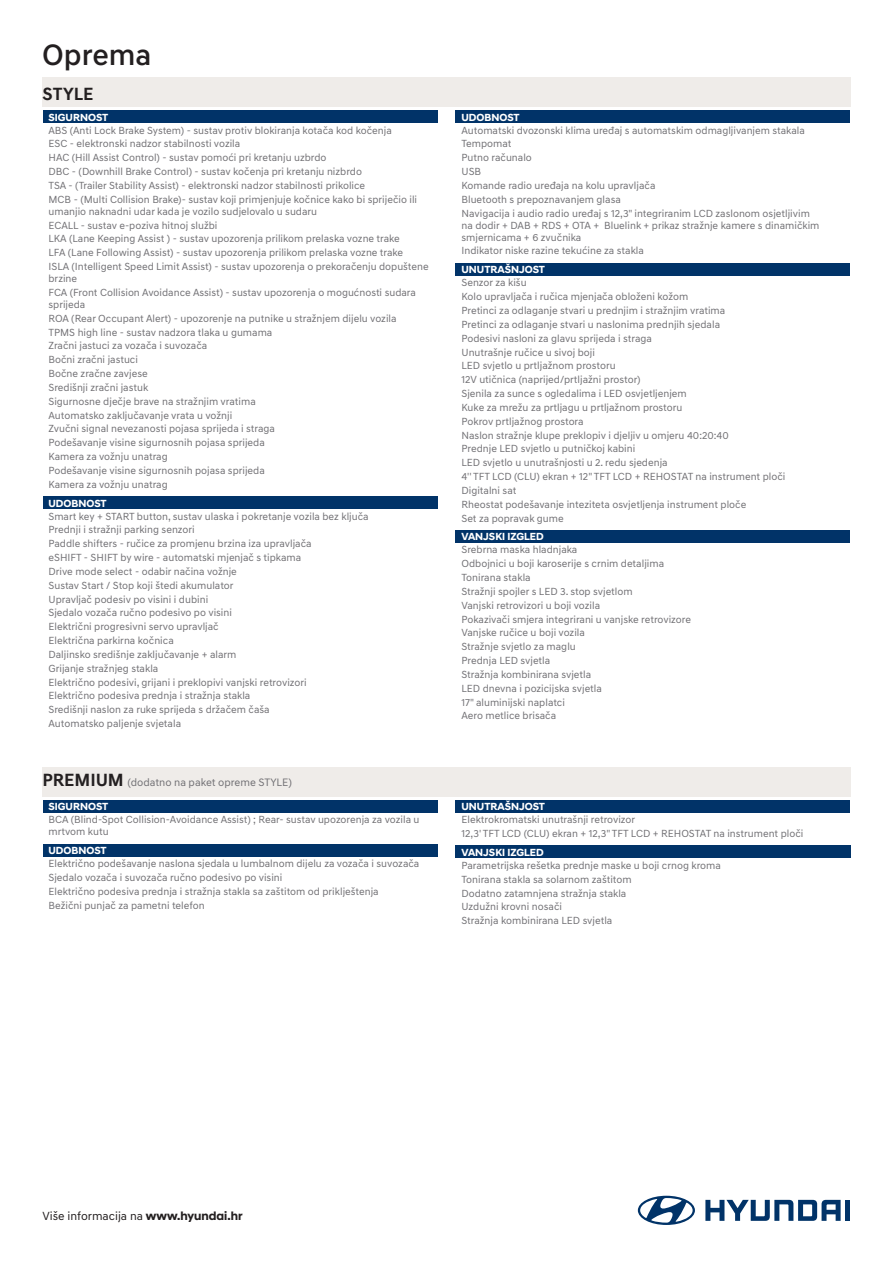
<style>
.page{position:relative;width:893px;height:1263px;background:#fff}
.page>*{position:absolute;margin:0;border:0;box-sizing:border-box;transform-origin:0 0}
.t1{font:500 30px "Hyundai Sans Text";color:#231f20}
.t2{font:700 18px "Hyundai Sans Text";color:#231f20}
.t3{font:12px "Hyundai Sans Text";color:#231f20}
.t4{font:10.95px "Hyundai Sans Text";color:#717074}
.t5{font:10.5px/13.8px "Hyundai Sans Text";color:#717074}
.t6{font:700 10.5px "Hyundai Sans Head";color:#fff}
.s1{font-weight:700;font-size:18px;color:#231f20}
.s2{font-family:"Hyundai Sans Head";font-weight:700}
</style>
<div class="page">
<div style="left:43px;top:767px;width:808px;height:30px;background:#efece9"></div>
<div style="left:43px;top:77px;width:808px;height:30px;background:#efece9"></div>
<svg style="left:705px;top:1200px;width:136px;height:21px"></svg>
<div style="left:845px;top:1200px;width:5px;height:21px;background:#013368"></div>
<svg style="left:638px;top:1196px;width:57px;height:29px"></svg>
<div style="left:43px;top:800px;width:394px;height:12px;background:#013368"></div>
<div style="left:43px;top:844px;width:394px;height:12px;background:#013368"></div>
<div style="left:43px;top:111px;width:394px;height:12px;background:#013368"></div>
<div style="left:43px;top:497px;width:394px;height:12px;background:#013368"></div>
<div style="left:455px;top:111px;width:395px;height:12px;background:#013368"></div>
<div style="left:455px;top:263px;width:395px;height:12px;background:#013368"></div>
<div style="left:455px;top:530px;width:395px;height:13px;background:#013368"></div>
<div style="left:455px;top:800px;width:395px;height:12px;background:#013368"></div>
<div style="left:455px;top:846px;width:396px;height:12px;background:#013368"></div>
<h1 class="t1" style="left:42px;top:36px;width:111px">Oprema</h1>
<h2 class="t2" style="left:43px;top:83px;width:52px">STYLE</h2>
<p class="t6" style="left:49px;top:111px;width:61px">SIGURNOST</p>
<p class="t5" style="left:49px;top:123px;width:370px">ABS (Anti Lock Brake System) - sustav protiv blokiranja kotača kod kočenja<br>ESC - elektronski nadzor stabilnosti vozila<br>HAC (Hill Assist Control) - sustav pomoći pri kretanju uzbrdo<br>DBC - (Downhill Brake Control) - sustav kočenja pri kretanju nizbrdo<br>TSA - (Trailer Stability Assist) - elektronski nadzor stabilnosti prikolice<br>MCB - (Multi Collision Brake)- sustav koji primjenjuje kočnice kako bi spriječio ili</p>
<p class="t5" style="left:49px;top:204px;width:382px">umanjio naknadni udar kada je vozilo sudjelovalo u sudaru<br>ECALL - sustav e-poziva hitnoj službi<br>LKA (Lane Keeping Assist ) - sustav upozorenja prilikom prelaska vozne trake<br>LFA (Lane Following Assist) - sustav upozorenja prilikom prelaska vozne trake<br>ISLA (Intelligent Speed Limit Assist) - sustav upozorenja o prekoračenju dopuštene</p>
<p class="t5" style="left:49px;top:272px;width:369px">brzine<br>FCA (Front Collision Avoidance Assist) - sustav upozorenja o mogućnosti sudara</p>
<p class="t5" style="left:49px;top:297px;width:350px">sprijeda<br>ROA (Rear Occupant Alert) - upozorenje na putnike u stražnjem dijelu vozila TPMS high line - sustav nadzora tlaka u gumama<br>Zračni jastuci za vozača i suvozača<br>Bočni zračni jastuci<br>Bočne zračne zavjese<br>Središnji zračni jastuk<br>Sigurnosne dječje brave na stražnjim vratima<br>Automatsko zaključavanje vrata u vožnji<br>Zvučni signal nevezanosti pojasa sprijeda i straga<br>Podešavanje visine sigurnosnih pojasa sprijeda<br>Kamera za vožnju unatrag<br>Podešavanje visine sigurnosnih pojasa sprijeda<br>Kamera za vožnju unatrag</p>
<p class="t6" style="left:49px;top:497px;width:60px">UDOBNOST</p>
<p class="t5" style="left:49px;top:509px;width:322px">Smart key + START button, sustav ulaska i pokretanje vozila bez ključa Prednji i stražnji parking senzori<br>Paddle shifters - ručice za promjenu brzina iza upravljača<br>eSHIFT - SHIFT by wire - automatski mjenjač s tipkama<br>Drive mode select - odabir načina vožnje<br>Sustav Start / Stop koji štedi akumulator<br>U pravljač podesiv po visini i dubini<br>Sjedalo vozača ručno podesivo po visini<br>Električni progresivni servo upravljač<br>Električna parkirna kočnica<br>Daljinsko središnje zaključavanje + alarm<br>Grijanje stražnjeg stakla<br>Električno podesivi, grijani i preklopivi vanjski retrovizori<br>Električno podesiva prednja i stražnja stakla<br>Središnji naslon za ruke sprijeda s držačem čaša<br>Automatsko paljenje svjetala</p>
<p class="t4" style="left:43px;top:776px;width:251px"><span class="s1">PREMIUM</span> (dodatno na paket opreme STYLE)</p>
<p class="t6" style="left:49px;top:800px;width:61px">SIGURNOST</p>
<p class="t5" style="left:49px;top:813px;width:372px;line-height:12px">BCA (Blind-Spot Collision-Avoidance Assist) ; Rear- sustav upozorenja za vozila u mrtvom kutu</p>
<p class="t6" style="left:49px;top:844px;width:60px">UDOBNOST</p>
<p class="t5" style="left:49px;top:856px;width:372px">Električno podešavanje naslona sjedala u lumbalnom dijelu za vozača i suvozača Sjedalo vozača i suvozača ručno podesivo po visini<br>Električno podesiva prednja i stražnja stakla sa zaštitom od priklještenja<br>Bežični punjač za pametni telefon</p>
<p class="t6" style="left:461px;top:111px;width:60px">UDOBNOST</p>
<p class="t5" style="left:461px;top:123px;width:350px">Automatski dvozonski klima uređaj s automatskim odmagljivanjem stakala Tempomat<br>Putno računalo<br>US B<br>Komande radio uređaja na kolu upravljača<br>Bluetooth s prepoznavanjem glasa<br>Navigacija i audio radio uređaj s 12,3" integriranim LCD zaslonom osjetljivim</p>
<p class="t5" style="left:461px;top:219px;width:360px;line-height:12px">na dodir + DAB + RDS + OTA + Bluelink + prikaz stražnje kamere s dinamičkim smjernicama + 6 zvučnika</p>
<p class="t5" style="left:461px;top:244px;width:184px">Indikator niske razine tekućine za stakla</p>
<p class="t6" style="left:461px;top:263px;width:85px">UNUTRAŠNJOST</p>
<p class="t5" style="left:461px;top:276px;width:325px">Senzor za kišu<br>Kolo upravljača i ručica mjenjača obloženi kožom<br>Pretinci za odlaganje stvari u prednjim i stražnjim vratima<br>Pretinci za odlaganje stvari u naslonima prednjih sjedala<br>Podesivi nasloni za glavu sprijeda i straga<br>U nutrašnje ručice u sivoj boji<br>LED svjetlo u prtljažnom prostoru<br>12V utičnica (naprijed/prtljažni prostor)<br>Sjenila za sunce s ogledalima i LED osvjetljenjem<br>Kuke za mrežu za prtljagu u prtljažnom prostoru<br>Pokrov prtljažnog prostora<br>Naslon stražnje klupe preklopiv i djeljiv u omjeru 40:20:40<br>Prednje LED svjetlo u putničkoj kabini<br>LED svjetlo u unutrašnjosti u 2. redu sjedenja<br>4'' TFT LCD (CLU) ekran + 12" TFT LCD + REHOSTAT na instrument ploči Digitalni sat<br>Rheostat podešavanje inteziteta osvjetljenja instrument ploče<br>Set za popravak gume</p>
<p class="t6" style="left:461px;top:531px;width:84px">VANJSKI IZGLED</p>
<p class="t5" style="left:461px;top:543px;width:231px">Srebrna maska hladnjaka<br>Odbojnici u boji karoserije s crnim detaljima<br>Tonirana stakla<br>Stražnji spojler s LED 3. stop svjetlom<br>Vanjski retrovizori u boji vozila<br>Pokazivači smjera integrirani u vanjske retrovizore<br>Vanjske ručice u boji vozila<br>Stražnje svjetlo za maglu<br>Prednja LED svjetla<br>Stražnja kombinirana svjetla<br>LED dnevna i pozicijska svjetla<br>17" aluminijski naplatci<br>Aero metlice brisača</p>
<p class="t6" style="left:461px;top:800px;width:85px">UNUTRAŠNJOST</p>
<p class="t5" style="left:461px;top:813px;width:343px">Elektrokromatski unutrašnji retrovizor<br>12,3' TFT LCD (CLU) ekran + 12,3" TFT LCD + REHOSTAT na instrument ploči</p>
<p class="t6" style="left:461px;top:846px;width:84px">VANJSKI IZGLED</p>
<p class="t5" style="left:461px;top:858px;width:261px">Parametrijska rešetka prednje maske u boji crnog kroma Tonirana stakla sa solarnom zaštitom<br>Dodatno zatamnjena stražnja stakla<br>Uzdužni krovni nosači<br>Stražnja kombinirana LED svjetla</p>
<p class="t3" style="left:43px;top:1209px;width:201px">Više informacija na <span class="s2">www.hyundai.hr</span></p>
</div>
